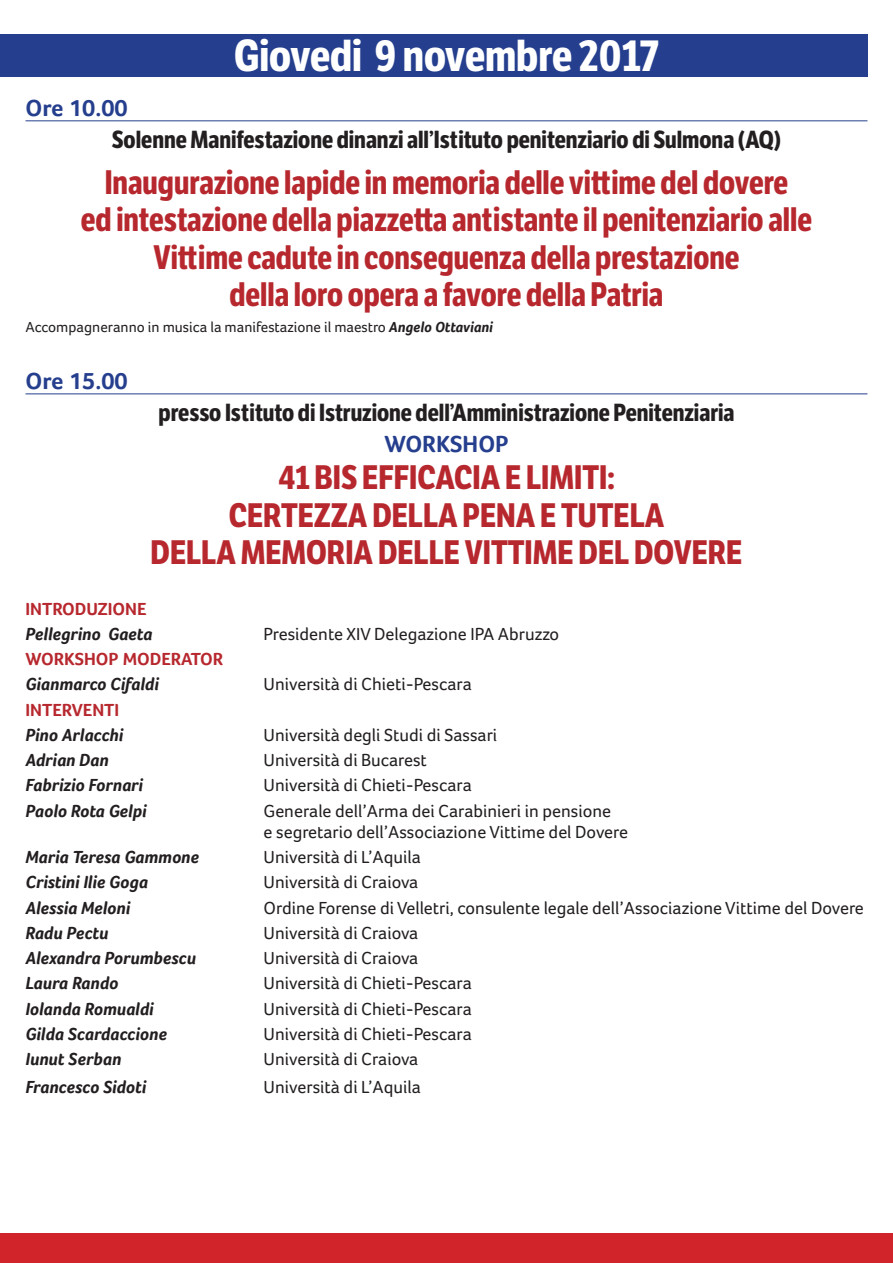
<style>
.page{position:relative;width:893px;height:1263px;background:#fff}
.page>*{position:absolute;margin:0;border:0;box-sizing:border-box;transform-origin:0 0}
.t1{font:700 43.5px "LFT Etica Condensed";color:#fff}
.t2{font:700 33px/37.5px "LFT Etica Condensed";color:#b7282e;text-align:center;scale:.96 1}
.t3{font:700 33px/37.5px "LFT Etica Condensed";color:#b7282e;text-align:center}
.t4{font:700 24px "LFT Etica Condensed";color:#231f20}
.t5{font:700 24px "Foco";color:#253f8e}
.t6{font:18px/21px "Foco";color:#231f20}
.t7{font:italic 700 18px "Foco";color:#231f20}
.t8{font:700 18px "Foco";color:#b7282e}
.t9{font:15px "Foco";color:#231f20}
.s1{font-weight:700;font-style:italic}
</style>
<div class="page">
<div style="left:0;top:34px;width:867px;height:43px;background:#253f8e"></div>
<hr style="left:26px;top:121px;width:841px;height:1px;background:#253f8e">
<hr style="left:26px;top:394px;width:841px;height:1px;background:#253f8e">
<div style="left:0;top:1234px;width:893px;height:29px;background:#d1232a"></div>
<p class="t1" style="left:234px;top:29px;width:426px">Giovedi 9 novembre 2017</p>
<p class="t5" style="left:26px;top:94px;width:104px">Ore 10.00</p>
<p class="t4" style="left:112px;top:125px;width:671px">Solenne Manifestazione dinanzi all’Istituto penitenziario di Sulmona (AQ)</p>
<p class="t2" style="left:81px;top:164px;width:763px">Inaugurazione lapide in memoria delle vittime del dovere<br>ed intestazione della piazzetta antistante il penitenziario alle Vittime cadute in conseguenza della prestazione<br>della loro opera a favore della Patria</p>
<p class="t9" style="left:26px;top:318px;width:469px">Accompagneranno in musica la manifestazione il maestro <span class="s1">Angelo Ottaviani</span></p>
<p class="t5" style="left:26px;top:367px;width:104px">Ore 15.00</p>
<p class="t4" style="left:159px;top:398px;width:577px">presso Istituto di Istruzione dell’Amministrazione Penitenziaria</p>
<p class="t5" style="left:384px;top:429px;width:126px">WORKSHOP</p>
<p class="t3" style="left:151px;top:459px;width:593px">41 BIS EFFICACIA E LIMITI:<br>CERTEZZA DELLA PENA E TUTELA<br>DELLA MEMORIA DELLE VITTIME DEL DOVERE</p>
<p class="t8" style="left:26px;top:598px;width:123px">INTRODUZIONE</p>
<p class="t7" style="left:26px;top:623px;width:128px">Pellegrino Gaeta</p>
<p class="t6" style="left:264px;top:623px;width:297px">Presidente XIV Delegazione IPA Abruzzo</p>
<p class="t8" style="left:26px;top:648px;width:199px">WORKSHOP MODERATOR</p>
<p class="t7" style="left:26px;top:674px;width:135px">Gianmarco Cifaldi</p>
<p class="t6" style="left:264px;top:674px;width:210px">Università di Chieti-Pescara</p>
<p class="t8" style="left:26px;top:699px;width:95px">INTERVENTI</p>
<p class="t7" style="left:26px;top:724px;width:99px">Pino Arlacchi</p>
<p class="t6" style="left:264px;top:724px;width:235px">Università degli Studi di Sassari</p>
<p class="t7" style="left:26px;top:749px;width:85px">Adrian Dan</p>
<p class="t6" style="left:264px;top:749px;width:165px">Università di Bucarest</p>
<p class="t7" style="left:26px;top:775px;width:119px">Fabrizio Fornari</p>
<p class="t6" style="left:264px;top:775px;width:210px">Università di Chieti-Pescara</p>
<p class="t7" style="left:26px;top:800px;width:123px">Paolo Rota Gelpi</p>
<p class="t6" style="left:264px;top:800px;width:366px">Generale dell’Arma dei Carabinieri in pensione<br>e segretario dell’Associazione Vittime del Dovere</p>
<p class="t7" style="left:26px;top:846px;width:175px">Maria Teresa Gammone</p>
<p class="t6" style="left:264px;top:846px;width:159px">Università di L’Aquila</p>
<p class="t7" style="left:26px;top:871px;width:124px">Cristini Ilie Goga</p>
<p class="t6" style="left:264px;top:871px;width:156px">Università di Craiova</p>
<p class="t7" style="left:26px;top:897px;width:106px">Alessia Meloni</p>
<p class="t6" style="left:264px;top:897px;width:602px">Ordine Forense di Velletri, consulente legale dell’Associazione Vittime del Dovere</p>
<p class="t7" style="left:26px;top:922px;width:84px">Radu Pectu</p>
<p class="t6" style="left:264px;top:922px;width:156px">Università di Craiova</p>
<p class="t7" style="left:26px;top:947px;width:172px">Alexandra Porumbescu</p>
<p class="t6" style="left:264px;top:947px;width:156px">Università di Craiova</p>
<p class="t7" style="left:26px;top:972px;width:94px">Laura Rando</p>
<p class="t6" style="left:264px;top:972px;width:210px">Università di Chieti-Pescara</p>
<p class="t7" style="left:26px;top:998px;width:130px">Iolanda Romualdi</p>
<p class="t6" style="left:264px;top:998px;width:210px">Università di Chieti-Pescara</p>
<p class="t7" style="left:26px;top:1023px;width:143px">Gilda Scardaccione</p>
<p class="t6" style="left:264px;top:1023px;width:210px">Università di Chieti-Pescara</p>
<p class="t7" style="left:26px;top:1048px;width:97px">Iunut Serban</p>
<p class="t6" style="left:264px;top:1048px;width:156px">Università di Craiova</p>
<p class="t7" style="left:26px;top:1076px;width:122px">Francesco Sidoti</p>
<p class="t6" style="left:264px;top:1076px;width:159px">Università di L’Aquila</p>
</div>
